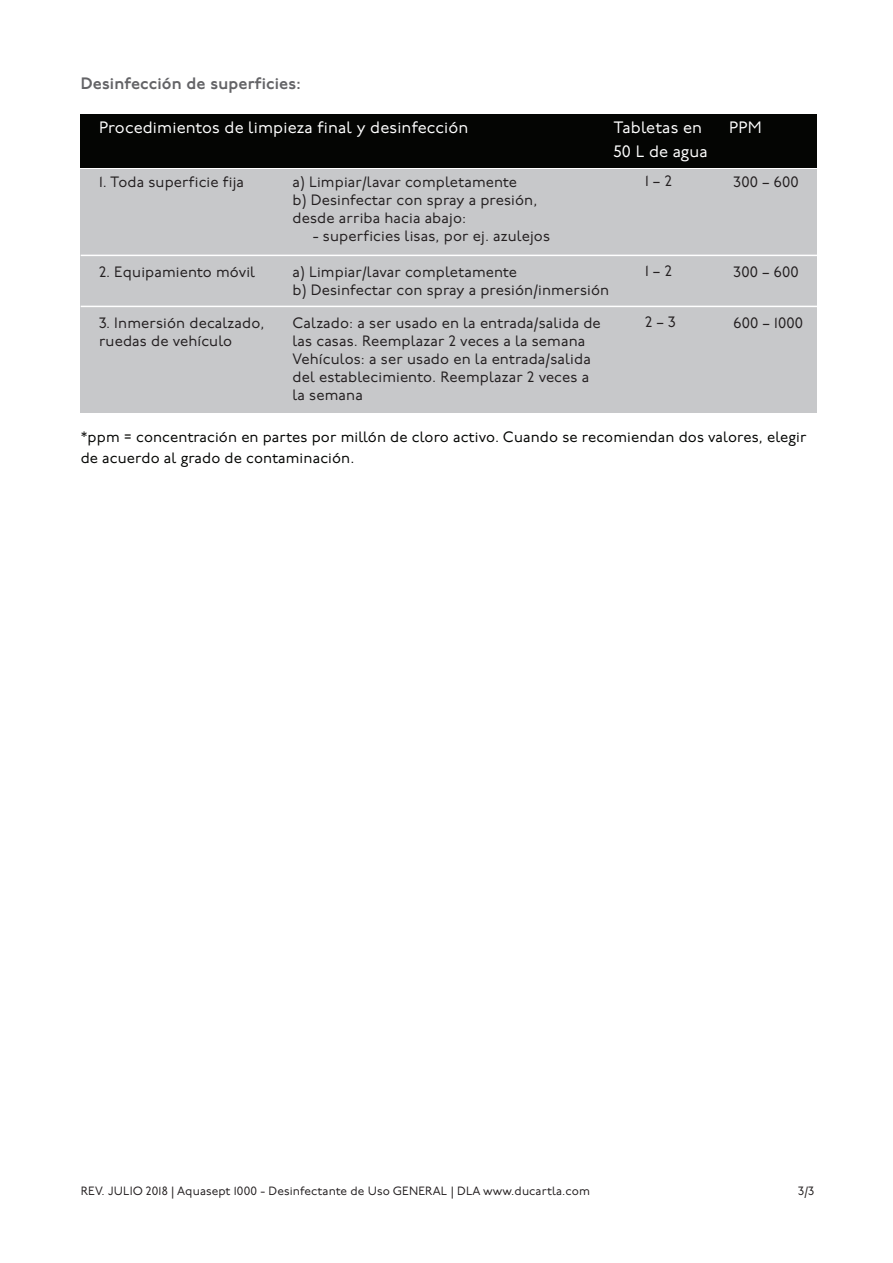
<style>
.page{position:relative;width:893px;height:1263px;background:#fff}
.page>*{position:absolute;margin:0;border:0;box-sizing:border-box;transform-origin:0 0}
.t1{font:16.5px/24px "P22 Underground";letter-spacing:.01em;color:#fff}
.t2{font:600 16.5px "P22 Underground";letter-spacing:.01em;color:#636366}
.t3{font:15px/18px "P22 Underground";letter-spacing:.01em;color:#231f20}
.t4{font:15px/21px "P22 Underground";letter-spacing:.01em;color:#040503}
.t5{font:12px "P22 Underground";letter-spacing:.01em;color:#231f20}
</style>
<div class="page">
<div style="left:81px;top:170px;width:736px;height:243px;background:#c7c8ca"></div>
<div style="left:81px;top:114px;width:736px;height:54px;background:#040503"></div>
<hr style="left:81px;top:255px;width:736px;height:1px;background:#fff">
<hr style="left:81px;top:306px;width:736px;height:1px;background:#fff">
<p class="t2" style="left:81px;top:74px;width:221px">Desinfección de superficies:</p>
<p class="t1" style="left:99px;top:117px;width:371px">Procedimientos de limpieza final y desinfección</p>
<p class="t1" style="left:614px;top:117px;width:96px">Tabletas en<br>50 L de agua</p>
<p class="t1" style="left:729px;top:117px;width:34px">PPM</p>
<p class="t3" style="left:99px;top:173px;width:147px">1. Toda superficie fija</p>
<p class="t3" style="left:292px;top:173px;width:246px">a) Limpiar/lavar completamente<br>b) Desinfectar con spray a presión, desde arriba hacia abajo:</p>
<p class="t3" style="left:313px;top:227px;width:239px">- superficies lisas, por ej. azulejos</p>
<p class="t3" style="left:645px;top:173px;width:28px">1 – 2</p>
<p class="t3" style="left:734px;top:173px;width:67px">300 – 600</p>
<p class="t3" style="left:99px;top:263px;width:158px">2. Equipamiento móvil</p>
<p class="t3" style="left:292px;top:263px;width:318px">a) Limpiar/lavar completamente<br>b) Desinfectar con spray a presión/inmersión</p>
<p class="t3" style="left:645px;top:263px;width:28px">1 – 2</p>
<p class="t3" style="left:734px;top:263px;width:67px">300 – 600</p>
<p class="t3" style="left:99px;top:314px;width:167px">3. Inmersión decalzado, ruedas de vehículo</p>
<p class="t3" style="left:292px;top:314px;width:310px">Calzado: a ser usado en la entrada/salida de las casas. Reemplazar 2 veces a la semana Vehículos: a ser usado en la entrada/salida del establecimiento. Reemplazar 2 veces a la semana</p>
<p class="t3" style="left:645px;top:314px;width:32px">2 – 3</p>
<p class="t3" style="left:734px;top:314px;width:71px">600 – 1000</p>
<p class="t4" style="left:81px;top:427px;width:727px">*ppm = concentración en partes por millón de cloro activo. Cuando se recomiendan dos valores, elegir de acuerdo al grado de contaminación.</p>
<p class="t5" style="left:81px;top:1184px;width:511px">REV. JULIO 2018 | Aquasept 1000 - Desinfectante de Uso GENERAL | DLA www.ducartla.com</p>
<p class="t5" style="left:798px;top:1184px;width:18px">3/3</p>
</div>
